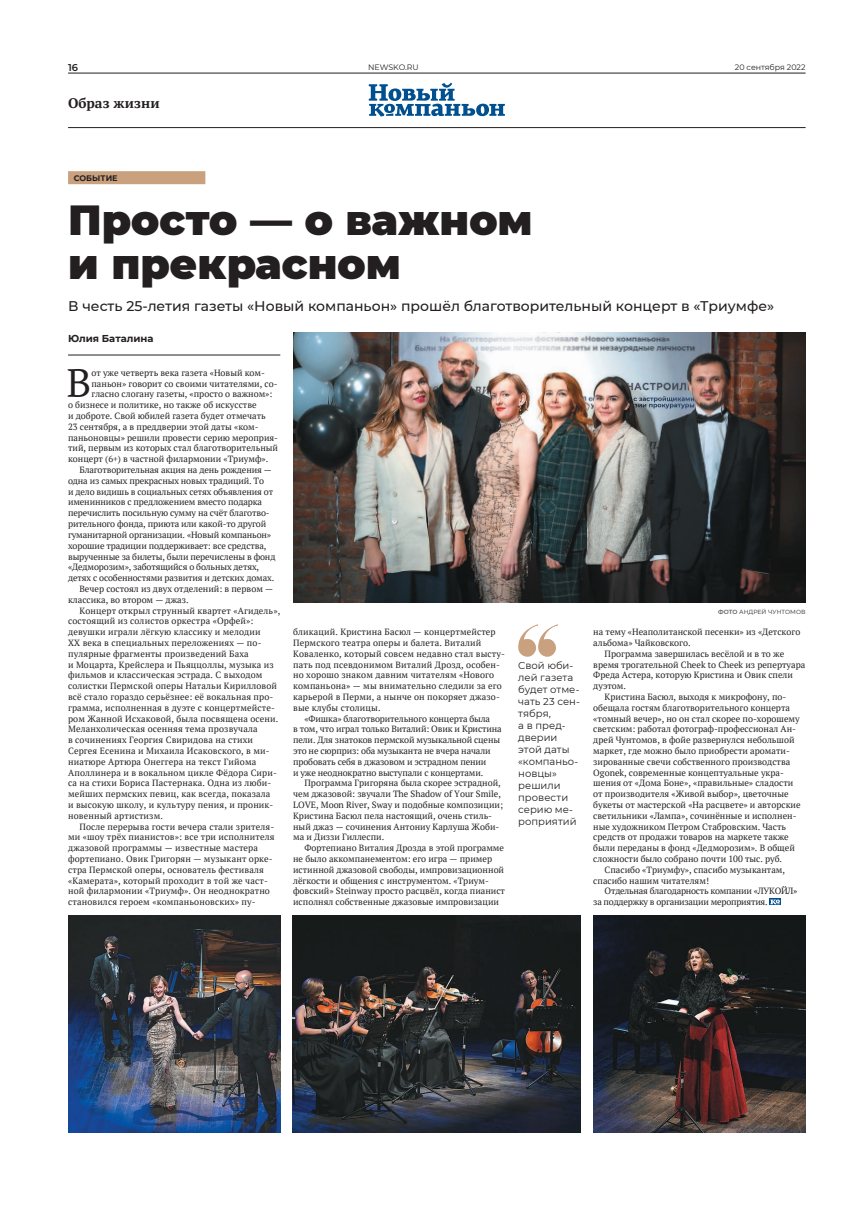
<style>
.page{position:relative;width:851px;height:1208px;background:#fff}
.page>*{position:absolute;margin:0;border:0;box-sizing:border-box;transform-origin:0 0}
.Заголовок_42{font:900 42px/43.2px "Montserrat";color:#231f20}
.Первый_абзац{font:39.9px "PT Serif";color:#231f20}
.Лид{font:500 14px "Montserrat";color:#231f20}
.t1{font:700 13.8px "PT Serif";letter-spacing:.005em;color:#231f20}
.Цитата_2{font:10px/12px "Montserrat";color:#231f20}
.Автор{font:700 10px "Montserrat";color:#231f20}
.t2{font:600 9.9px "Montserrat";color:#231f20}
.Основной_текст{font:9px/10.8px "PT Serif";color:#231f20}
.Первый_абзац-2{font:9px "PT Serif";color:#231f20}
.Основной_текст-2{font:9px/10.8px "PT Serif";letter-spacing:-.025em;color:#231f20}
.Рубрика{font:700 8px "Montserrat";letter-spacing:.005em;color:#231f20}
.t3{font:7.9px "Montserrat";color:#231f20}
.Фотограф{font:500 6px "Montserrat";color:#57585a}
.s1{font-weight:600}
</style>
<div class="page">
<hr style="left:68px;top:127px;width:737px;height:1px;background:#231f20">
<hr style="left:68px;top:73px;width:737px;height:1px;background:#231f20">
<svg style="left:368px;top:83px;width:137px;height:34px"></svg>
<hr style="left:68px;top:355px;width:212px;height:1px;background:#231f20">
<svg style="left:769px;top:898px;width:11px;height:7px"></svg>
<svg style="left:770px;top:899px;width:9px;height:5px"></svg>
<div style="left:68px;top:171px;width:137px;height:13px;background:#c9a17e"></div>
<svg style="left:518px;top:624px;width:40px;height:33px"></svg>
<img style="left:293px;top:332px;width:512px;height:270px">
<img style="left:68px;top:916px;width:212px;height:216px">
<img style="left:293px;top:916px;width:287px;height:216px">
<img style="left:593px;top:916px;width:212px;height:216px">
<p class="t2" style="left:68px;top:60px;width:11px">16</p>
<p class="t3" style="left:368px;top:62px;width:52px">NEWSKO.RU</p>
<p class="t3" style="left:734px;top:62px;width:72px">20 сентября 2022</p>
<p class="t1" style="left:68px;top:93px;width:93px">Образ жизни</p>
<p class="Рубрика" style="left:74px;top:173px;width:45px">СОБЫТИЕ</p>
<p class="Заголовок_42" style="left:68px;top:196px;width:466px">Просто — о важном и прекрасном</p>
<p class="Лид" style="left:68px;top:296px;width:707px">В честь 25-летия газеты «Новый компаньон» прошёл благотворительный концерт в «Триумфе»</p>
<p class="Автор" style="left:68px;top:332px;width:87px">Юлия Баталина</p>
<p class="Первый_абзац" style="left:67px;top:357px;width:26px">В</p>
<p class="Первый_абзац-2" style="left:91px;top:367px;width:175px">от уже четверть века газета «Новый ком-</p>
<p class="Первый_абзац-2" style="left:91px;top:377px;width:187px">паньон» говорит со своими читателями, со-</p>
<p class="Первый_абзац-2" style="left:91px;top:388px;width:182px">гласно слогану газеты, «просто о важном»:</p>
<p class="Первый_абзац-2" style="left:68px;top:399px;width:190px">о бизнесе и политике, но также об искусстве</p>
<p class="Первый_абзац-2" style="left:68px;top:410px;width:199px">и доброте. Свой юбилей газета будет отмечать</p>
<p class="Первый_абзац-2" style="left:68px;top:421px;width:192px">23 сентября, а в преддверии этой даты «ком-</p>
<p class="Первый_абзац-2" style="left:68px;top:431px;width:211px">паньоновцы» решили провести серию мероприя-</p>
<p class="Первый_абзац-2" style="left:68px;top:442px;width:211px">тий, первым из которых стал благотворительный</p>
<p class="Первый_абзац-2" style="left:68px;top:453px;width:202px">концерт (6+) в частной филармонии «Триумф».</p>
<p class="Основной_текст" style="left:68px;top:464px;width:209px;text-indent:11px">Благотворительная акция на день рождения — одна из самых прекрасных новых традиций. То<br>и дело видишь в социальных сетях объявления от именинников с предложением вместо подарка перечислить посильную сумму на счёт благотво&shy;рительного фонда, приюта или какой-то другой гуманитарной организации. «Новый компаньон» хорошие традиции поддерживает: все средства, вырученные за билеты, были перечислены в фонд «Дедморозим», заботящийся о больных детях, детях с особенностями развития и детских домах.</p>
<p class="Основной_текст" style="left:68px;top:583px;width:206px;text-indent:11px">Вечер состоял из двух отделений: в первом — классика, во втором — джаз.</p>
<p class="Основной_текст" style="left:68px;top:605px;width:214px;text-indent:11px">Концерт открыл струнный квартет «Агидель», состоящий из солистов оркестра «Орфей»: девушки играли лёгкую классику и мелодии<br>ХХ века в специальных переложениях — по&shy;пулярные фрагменты произведений Баха<br>и Моцарта, Крейслера и Пьяццоллы, музыка из фильмов и классическая эстрада. С выходом солистки Пермской оперы Натальи Кирилловой всё стало гораздо серьёзнее: её вокальная про&shy;грамма, исполненная в дуэте с концертмейсте&shy;ром Жанной Исхаковой, была посвящена осени.<br>Меланхолическая осенняя тема прозвучала<br>в сочинениях Георгия Свиридова на стихи Сергея Есенина и Михаила Исаковского, в ми&shy;ниатюре Артюра Онеггера на текст Гийома Аполлинера и в вокальном цикле Фёдора Сири&shy;са на стихи Бориса Пастернака. Одна из люби&shy;мейших пермских певиц, как всегда, показала<br>и высокую школу, и культуру пения, и проник&shy;новенный артистизм.</p>
<p class="Основной_текст" style="left:68px;top:821px;width:208px;text-indent:11px">После перерыва гости вечера стали зрителя&shy;ми «шоу трёх пианистов»: все три исполнителя джазовой программы — известные мастера фортепиано. Овик Григорян — музыкант орке&shy;стра Пермской оперы, основатель фестиваля «Камерата», который проходит в той же част&shy;ной филармонии «Триумф». Он неоднократно становился героем «компаньоновских» пу-</p>
<p class="Основной_текст" style="left:293px;top:626px;width:213px">бликаций. Кристина Басюл — концертмейстер Пермского театра оперы и балета. Виталий Коваленко, который совсем недавно стал высту&shy;пать под псевдонимом Виталий Дрозд, особен&shy;но хорошо знаком давним читателям «Нового компаньона» — мы внимательно следили за его карьерой в Перми, а нынче он покоряет джазо&shy;вые клубы столицы.</p>
<p class="Основной_текст" style="left:293px;top:713px;width:210px;text-indent:11px">«Фишка» благотворительного концерта была<br>в том, что играл только Виталий: Овик и Кристина пели. Для знатоков пермской музыкальной сцены это не сюрприз: оба музыканта не вчера начали пробовать себя в джазовом и эстрадном пении<br>и уже неоднократно выступали с концертами.</p>
<p class="Основной_текст" style="left:293px;top:777px;width:211px;text-indent:11px">Программа Григоряна была скорее эстрадной, чем джазовой: звучали The Shadow of Your Smile, LOVE, Moon River, Sway и подобные композиции; Кристина Басюл пела настоящий, очень стиль&shy;ный джаз — сочинения Антониу Карлуша Жоби&shy;ма и Диззи Гиллеспи.</p>
<p class="Основной_текст" style="left:293px;top:842px;width:213px;text-indent:11px">Фортепиано Виталия Дрозда в этой программе не было аккомпанементом: его игра — пример истинной джазовой свободы, импровизационной лёгкости и общения с инструментом. «Триум&shy;фовский» Steinway просто расцвёл, когда пианист исполнял собственные джазовые импровизации</p>
<p class="Цитата_2" style="left:518px;top:659px;width:63px">Свой юби&shy;лей газета будет отме&shy;чать 23 сен&shy;тября,<br>а в пред&shy;дверии этой даты «компаньо&shy;новцы» решили провести серию ме&shy;роприятий</p>
<p class="Фотограф" style="left:718px;top:607px;width:89px"><span class="s1">ФОТО</span> АНДРЕЙ ЧУНТОМОВ</p>
<p class="Основной_текст" style="left:593px;top:626px;width:208px">на тему «Неаполитанской песенки» из «Детского альбома» Чайковского.</p>
<p class="Основной_текст" style="left:593px;top:648px;width:213px;text-indent:11px">Программа завершилась весёлой и в то же время трогательной Cheek to Cheek из репертуара Фреда Астера, которую Кристина и Овик спели дуэтом.</p>
<p class="Основной_текст" style="left:593px;top:691px;width:209px;text-indent:11px">Кристина Басюл, выходя к микрофону, по&shy;обещала гостям благотворительного концерта «томный вечер», но он стал скорее по-хорошему светским: работал фотограф-профессионал Ан&shy;дрей Чунтомов, в фойе развернулся небольшой маркет, где можно было приобрести аромати&shy;зированные свечи собственного производства Ogonek, современные концептуальные укра&shy;шения от «Дома Боне», «правильные» сладости от производителя «Живой выбор», цветочные букеты от мастерской «На расцвете» и авторские светильники «Лампа», сочинённые и исполнен&shy;ные художником Петром Стабровским. Часть средств от продажи товаров на маркете также были переданы в фонд «Дедморозим». В общей сложности было собрано почти 100 тыс. руб.</p>
<p class="Основной_текст" style="left:593px;top:864px;width:193px;text-indent:11px">Спасибо «Триумфу», спасибо музыкантам, спасибо нашим читателям!</p>
<p class="Основной_текст-2" style="left:593px;top:885px;width:206px;text-indent:11px">Отдельная благодарность компании «ЛУКОЙЛ» за поддержку в организации мероприятия.</p>
</div>
